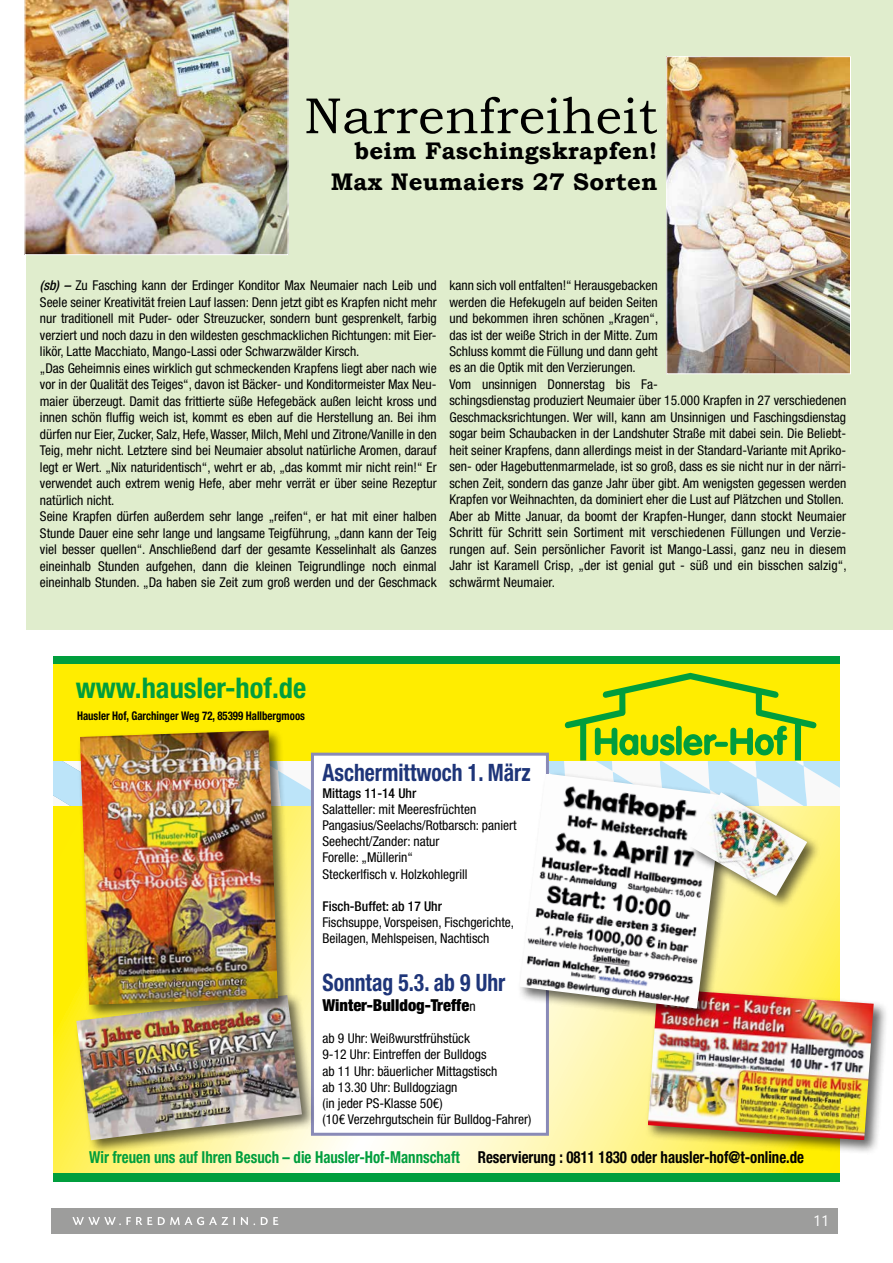
<style>
.page{position:relative;width:893px;height:1263px;background:#fff}
.page>*{position:absolute;margin:0;border:0;box-sizing:border-box;transform-origin:0 0}
.t1{font:50.85px "Bookman Old Style";letter-spacing:.01em;color:#000}
.t2{font:700 condensed 28.5px "Helvetica Neue LT Std";color:#009e3d}
.t3{font:700 24px/31.5px "Bookman Old Style";letter-spacing:.01em;color:#000;text-align:right}
.t4{font:700 condensed 24px "Helvetica Neue LT Std";color:#1e3579;scale:.9 1}
.t5{font:700 condensed 16.5px "Helvetica Neue LT Std";color:#009e3d;scale:.9 1}
.t6{font:900 condensed 16.5px "Helvetica Neue LT Std";color:#000}
.t7{font:15px "Segoe UI";color:#fff}
.t8{font:condensed 13.5px/16.5px "Helvetica Neue LT Std";color:#000}
.t9{font:500 condensed 13.5px "Helvetica Neue LT Std";color:#000}
.t10{font:700 condensed 12px "Helvetica Neue LT Std";color:#000;scale:.9 1}
.s1{font-weight:500;font-style:italic}
.s2{font-weight:400;font-size:13.5px}
.s3{color:#000}
</style>
<div class="page">
<svg style="left:293px;top:760px;width:547px;height:47px"></svg>
<svg style="left:53px;top:760px;width:24px;height:47px"></svg>
<svg style="left:53px;top:807px;width:787px;height:367px;background:#fbf384"></svg>
<div style="left:53px;top:656px;width:787px;height:88px;background:#009e3d"></div>
<div style="left:53px;top:664px;width:787px;height:96px;background:#ffed00"></div>
<svg style="left:564px;top:673px;width:253px;height:87px"></svg>
<div style="left:53px;top:1174px;width:787px;height:8px;background:#009e3d"></div>
<svg style="left:309px;top:752px;width:241px;height:385px"></svg>
<div style="left:74px;top:992px;width:242px;height:162px;background:#000;opacity:.6"></div>
<img style="left:76px;top:995px;width:226px;height:145px">
<div style="left:645px;top:986px;width:243px;height:169px;background:#000;opacity:.6"></div>
<img style="left:648px;top:988px;width:226px;height:152px">
<div style="left:517px;top:771px;width:220px;height:252px;background:#000;opacity:.6"></div>
<img style="left:519px;top:773px;width:204px;height:235px">
<div style="left:77px;top:727px;width:216px;height:292px;background:#000;opacity:.6"></div>
<img style="left:80px;top:730px;width:198px;height:275px">
<div style="left:688px;top:790px;width:133px;height:120px;background:#000;opacity:.6"></div>
<img style="left:690px;top:792px;width:117px;height:104px">
<div style="left:26px;top:0;width:867px;height:630px;background:#e0edcd"></div>
<img style="left:668px;top:58px;width:181px;height:314px">
<div style="left:666px;top:56px;width:185px;height:318px;border:1px solid #fff"></div>
<img style="left:24px;top:0;width:264px;height:255px">
<div style="left:51px;top:1208px;width:787px;height:26px;background:#9d9d9c"></div>
<svg style="left:72px;top:1217px;width:206px;height:8px"></svg>
<h1 class="t1" style="left:304px;top:83px;width:355px">Narrenfreiheit</h1>
<h3 class="t3" style="left:331px;top:134px;width:328px">beim Faschingskrapfen!<br>Max Neumaiers 27 Sorten</h3>
<p class="t8" style="left:40px;top:277px;width:398px"><span class="s1">(sb) –</span> Zu Fasching kann der Erdinger Konditor Max Neumaier nach Leib und Seele seiner Kreativität freien Lauf lassen: Denn jetzt gibt es Krapfen nicht mehr nur traditionell mit Puder- oder Streuzucker, sondern bunt gesprenkelt, farbig verziert und noch dazu in den wildesten geschmacklichen Richtungen: mit Eier&shy;likör, Latte Macchiato, Mango-Lassi oder Schwarzwälder Kirsch.<br>„Das Geheimnis eines wirklich gut schmeckenden Krapfens liegt aber nach wie vor in der Qualität des Teiges“, davon ist Bäcker- und Konditormeister Max Neu&shy;maier überzeugt. Damit das frittierte süße Hefegebäck außen leicht kross und innen schön fluffig weich ist, kommt es eben auf die Herstellung an. Bei ihm dürfen nur Eier, Zucker, Salz, Hefe, Wasser, Milch, Mehl und Zitrone/Vanille in den Teig, mehr nicht. Letztere sind bei Neumaier absolut natürliche Aromen, darauf legt er Wert. „Nix naturidentisch“, wehrt er ab, „das kommt mir nicht rein!“ Er verwendet auch extrem wenig Hefe, aber mehr verrät er über seine Rezeptur natürlich nicht.<br>Seine Krapfen dürfen außerdem sehr lange „reifen“, er hat mit einer halben Stunde Dauer eine sehr lange und langsame Teigführung, „dann kann der Teig viel besser quellen“. Anschließend darf der gesamte Kesselinhalt als Ganzes eineinhalb Stunden aufgehen, dann die kleinen Teigrundlinge noch einmal eineinhalb Stunden. „Da haben sie Zeit zum groß werden und der Geschmack</p>
<p class="t8" style="left:449px;top:277px;width:399px">kann sich voll entfalten!“ Herausgebacken<br>werden die Hefekugeln auf beiden Seiten<br>und bekommen ihren schönen „Kragen“,<br>das ist der weiße Strich in der Mitte. Zum<br>Schluss kommt die Füllung und dann geht<br>es an die Optik mit den Verzierungen.<br>Vom unsinnigen Donnerstag bis Fa-<br>schingsdienstag produziert Neumaier über 15.000 Krapfen in 27 verschiedenen Geschmacksrichtungen. Wer will, kann am Unsinnigen und Faschingsdienstag sogar beim Schaubacken in der Landshuter Straße mit dabei sein. Die Beliebt&shy;heit seiner Krapfens, dann allerdings meist in der Standard-Variante mit Apriko&shy;sen- oder Hagebuttenmarmelade, ist so groß, dass es sie nicht nur in der närri&shy;schen Zeit, sondern das ganze Jahr über gibt. Am wenigsten gegessen werden Krapfen vor Weihnachten, da dominiert eher die Lust auf Plätzchen und Stollen.<br>Aber ab Mitte Januar, da boomt der Krapfen-Hunger, dann stockt Neumaier Schritt für Schritt sein Sortiment mit verschiedenen Füllungen und Verzie&shy;rungen auf. Sein persönlicher Favorit ist Mango-Lassi, ganz neu in diesem Jahr ist Karamell Crisp, „der ist genial gut - süß und ein bisschen salzig“, schwärmt Neumaier.</p>
<h2 class="t2" style="left:76px;top:670px;width:232px">www.hausler-hof.de</h2>
<p class="t10" style="left:77px;top:709px;width:255px">Hausler Hof, Garchinger Weg 72, 85399 Hallbergmoos</p>
<h3 class="t4" style="left:322px;top:758px;width:233px">Aschermittwoch 1. März</h3>
<p class="t9" style="left:322px;top:785px;width:95px">Mittags 11-14 Uhr</p>
<p class="t8" style="left:322px;top:801px;width:196px">Salatteller: mit Meeresfrüchten<br>Pangasius/Seelachs/Rotbarsch: paniert<br>Seehecht/Zander: natur<br>Forelle: „Müllerin“<br>Steckerlfisch v. Holzkohlegrill</p>
<p class="t9" style="left:322px;top:898px;width:121px">Fisch-Buffet: ab 17 Uhr</p>
<p class="t8" style="left:322px;top:914px;width:193px">Fischsuppe, Vorspeisen, Fischgerichte,<br>Beilagen, Mehlspeisen, Nachtisch</p>
<h3 class="t4" style="left:322px;top:968px;width:205px">Sonntag 5.3. ab 9 Uhr</h3>
<p class="t6" style="left:322px;top:995px;width:155px">Winter-Bulldog-Treffe<span class="s2">n</span></p>
<p class="t8" style="left:322px;top:1030px;width:210px">ab 9 Uhr: Weißwurstfrühstück<br>9-12 Uhr: Eintreffen der Bulldogs<br>ab 11 Uhr: bäuerlicher Mittagstisch<br>ab 13.30 Uhr: Bulldogziagn<br>(in jeder PS-Klasse 50€)<br>(10€ Verzehrgutschein für Bulldog-Fahrer)</p>
<p class="t5" style="left:89px;top:1147px;width:796px">Wir freuen uns auf Ihren Besuch – die Hausler-Hof-Mannschaft <span class="s3">Reservierung : 0811 1830 oder hausler-hof@t-online.de</span></p>
<p class="t7" style="left:813px;top:1209px;width:18px">11</p>
</div>
